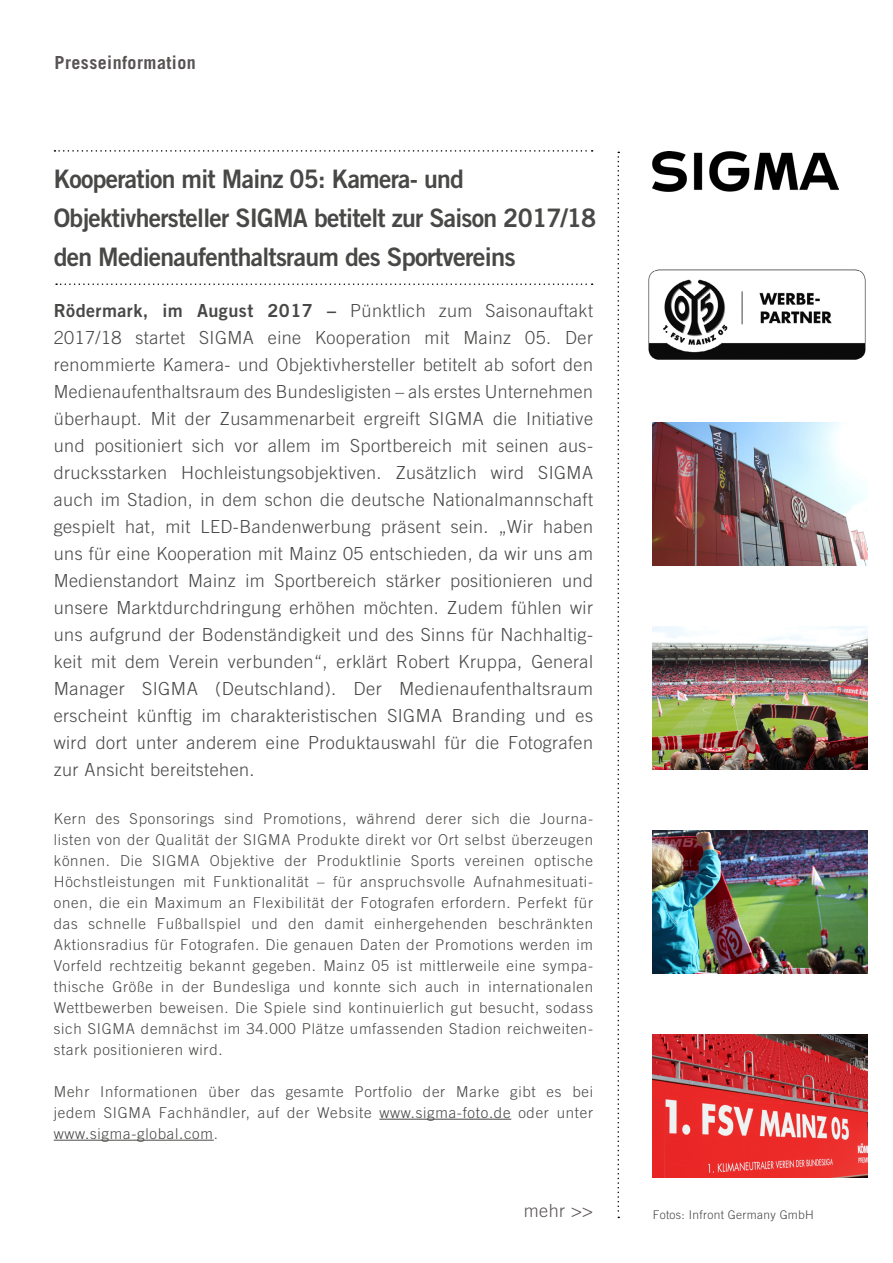
<style>
.page{position:relative;width:893px;height:1263px;background:#fff}
.page>*{position:absolute;margin:0;border:0;box-sizing:border-box;transform-origin:0 0}
.t1{font:25.5px/39px "Trade Gothic LT Bold Two";letter-spacing:-.03em;color:#484847}
.t2{font:300 18px/27px "Trade Gothic LT";letter-spacing:.025em;color:#484847;text-align:justify}
.t3{font:700 18px "Trade Gothic LT";letter-spacing:.025em;color:#585353}
.t4{font:300 18px "Trade Gothic LT";color:#585353}
.t5{font:300 15px/21px "Trade Gothic LT";letter-spacing:.05em;color:#484847;text-align:justify}
.t6{font:300 12px "Trade Gothic LT";letter-spacing:.025em;color:#484847}
.s1{font-family:"Trade Gothic LT Bold Two";font-weight:400}
</style>
<div class="page">
<img style="left:653px;top:151px;width:186px;height:40px">
<hr style="left:379px;top:1119px;width:132px;height:1px;background:#484847">
<hr style="left:54px;top:1140px;width:160px;height:1px;background:#484847">
<svg style="left:54px;top:150px;width:539px;height:2px"></svg>
<svg style="left:617px;top:152px;width:2px;height:1066px"></svg>
<svg style="left:56px;top:283px;width:537px;height:2px"></svg>
<img style="left:653px;top:422px;width:214px;height:143px">
<img style="left:653px;top:626px;width:214px;height:143px">
<img style="left:653px;top:830px;width:214px;height:144px">
<img style="left:648px;top:269px;width:218px;height:91px">
<img style="left:653px;top:1035px;width:214px;height:143px">
<p class="t3" style="left:55px;top:51px;width:143px">Presseinformation</p>
<h1 class="t1" style="left:54px;top:159px;width:544px">Kooperation mit Mainz 05: Kamera- und<br>Objektivhersteller SIGMA betitelt zur Saison 2017/18 den Medienaufenthaltsraum des Sportvereins</h1>
<p class="t2" style="left:54px;top:296px;width:541px"><span class="s1">Rödermark, im August 2017 –</span> Pünktlich zum Saisonauftakt 2017/18 startet SIGMA eine Kooperation mit Mainz 05. Der renommierte Kamera- und Objektivhersteller betitelt ab sofort den Medienaufenthaltsraum des Bundesligisten – als erstes Unternehmen überhaupt. Mit der Zusammenarbeit ergreift SIGMA die Initiative und positioniert sich vor allem im Sportbereich mit seinen aus&shy;drucksstarken Hochleistungsobjektiven. Zusätzlich wird SIGMA auch im Stadion, in dem schon die deutsche Nationalmannschaft gespielt hat, mit LED-Bandenwerbung präsent sein. „Wir haben uns für eine Kooperation mit Mainz 05 entschieden, da wir uns am Medienstandort Mainz im Sportbereich stärker positionieren und unsere Marktdurchdringung erhöhen möchten. Zudem fühlen wir uns aufgrund der Bodenständigkeit und des Sinns für Nachhaltig&shy;keit mit dem Verein verbunden“, erklärt Robert Kruppa, General Manager SIGMA (Deutschland). Der Medienaufenthaltsraum erscheint künftig im charakteristischen SIGMA Branding und es wird dort unter anderem eine Produktauswahl für die Fotografen zur Ansicht bereitstehen.</p>
<p class="t5" style="left:54px;top:808px;width:541px">Kern des Sponsorings sind Promotions, während derer sich die Journa&shy;listen von der Qualität der SIGMA Produkte direkt vor Ort selbst überzeugen können. Die SIGMA Objektive der Produktlinie Sports vereinen optische Höchstleistungen mit Funktionalität – für anspruchsvolle Aufnahmesituati&shy;onen, die ein Maximum an Flexibilität der Fotografen erfordern. Perfekt für das schnelle Fußballspiel und den damit einhergehenden beschränkten Aktionsradius für Fotografen. Die genauen Daten der Promotions werden im Vorfeld rechtzeitig bekannt gegeben. Mainz 05 ist mittlerweile eine sympa&shy;thische Größe in der Bundesliga und konnte sich auch in internationalen Wettbewerben beweisen. Die Spiele sind kontinuierlich gut besucht, sodass sich SIGMA demnächst im 34.000 Plätze umfassenden Stadion reichweiten&shy;stark positionieren wird.</p>
<p class="t5" style="left:54px;top:1081px;width:541px">Mehr Informationen über das gesamte Portfolio der Marke gibt es bei jedem SIGMA Fachhändler, auf der Website www.sigma-foto.de oder unter www.sigma-global.com.</p>
<p class="t4" style="left:524px;top:1200px;width:71px">mehr &gt;&gt;</p>
<p class="t6" style="left:653px;top:1208px;width:163px">Fotos: Infront Germany GmbH</p>
</div>
